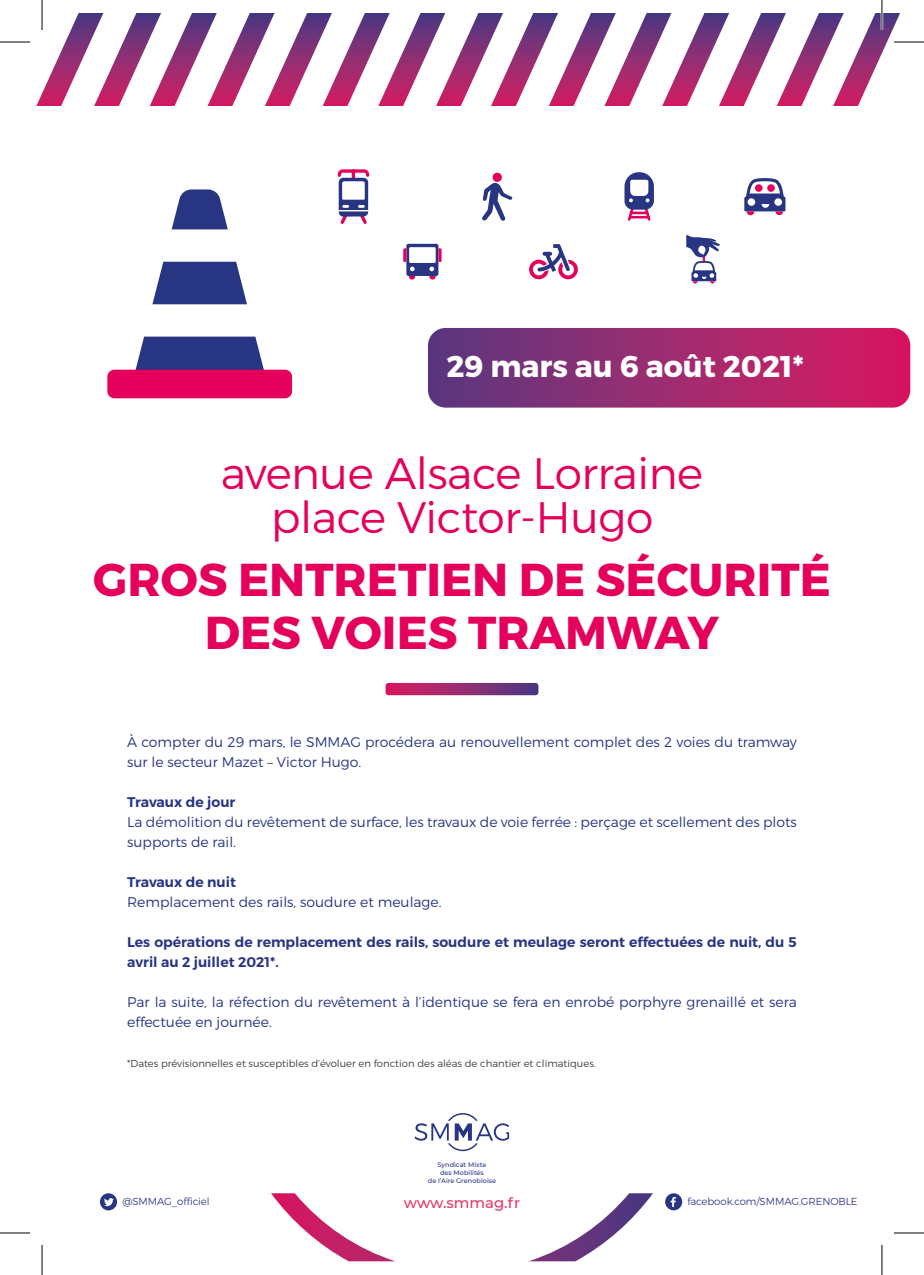
<style>
.page{position:relative;width:924px;height:1275px;background:#fff}
.page>*{position:absolute;margin:0;border:0;box-sizing:border-box;transform-origin:0 0}
.Titre1{font:700 46px "Montserrat";color:#e5005b}
.Titre1-2{font:300 44px/44px "Montserrat";letter-spacing:-.01em;color:#e5005b;text-align:center}
.Titre1-3{font:700 30px "Montserrat";color:#fff}
.Texte_courant{font:500 14.8px "Montserrat";color:#e83468}
.Texte_courant-2{font:300 14px/20px "Montserrat";color:#283583}
.Texte_courant-3{font:600 14px/20px "Montserrat";color:#283583}
.Texte_courant-4{font:300 10.2px "Montserrat";letter-spacing:-.01em;color:#3d438d}
.Texte_courant-5{font:300 10px "Montserrat";color:#3d3d3c}
.Texte_courant-6{font:500 6.6px/8px "Montserrat";color:#283583;text-align:center}
</style>
<div class="page">
<svg style="left:428px;top:328px;width:481px;height:79px;background:#9c2a70"></svg>
<svg style="left:403px;top:244px;width:38px;height:35px"></svg>
<svg style="left:624px;top:172px;width:29px;height:49px"></svg>
<svg style="left:337px;top:169px;width:33px;height:55px"></svg>
<svg style="left:744px;top:178px;width:41px;height:37px"></svg>
<svg style="left:529px;top:244px;width:48px;height:35px"></svg>
<svg style="left:482px;top:172px;width:31px;height:49px"></svg>
<svg style="left:134px;top:189px;width:131px;height:181px"></svg>
<div style="left:107px;top:370px;width:185px;height:28px;background:#e5005b;border-radius:7px"></div>
<svg style="left:686px;top:235px;width:33px;height:48px"></svg>
<svg style="left:385px;top:683px;width:153px;height:12px;background:#952b71"></svg>
<svg style="left:37px;top:14px;width:863px;height:91px"></svg>
<svg style="left:271px;top:1193px;width:381px;height:68px"></svg>
<svg style="left:414px;top:1113px;width:95px;height:38px"></svg>
<svg style="left:665px;top:1193px;width:17px;height:17px"></svg>
<svg style="left:100px;top:1193px;width:17px;height:17px"></svg>
<hr style="left:893px;top:41px;width:30px;height:2px;background:#fff">
<hr style="left:41px;top:0;width:2px;height:30px;background:#fff">
<hr style="left:880px;top:0;width:2px;height:30px;background:#fff">
<hr style="left:0;top:42px;width:30px;height:1px;background:#000">
<hr style="left:893px;top:42px;width:30px;height:1px;background:#000">
<hr style="left:0;top:1232px;width:30px;height:1px;background:#000">
<hr style="left:893px;top:1232px;width:30px;height:1px;background:#000">
<hr style="left:42px;top:0;width:1px;height:30px;background:#000">
<hr style="left:42px;top:1245px;width:1px;height:30px;background:#000">
<hr style="left:881px;top:0;width:1px;height:30px;background:#000">
<hr style="left:881px;top:1245px;width:1px;height:30px;background:#000">
<p class="Titre1-3" style="left:446px;top:347px;width:359px">29 mars au 6 août 2021*</p>
<p class="Titre1-2" style="left:221px;top:450px;width:483px">avenue Alsace Lorraine place Victor-Hugo</p>
<p class="Titre1" style="left:93px;top:551px;width:738px">GROS ENTRETIEN DE SÉCURITÉ</p>
<p class="Titre1" style="left:205px;top:604px;width:515px">DES VOIES TRAMWAY</p>
<p class="Texte_courant-2" style="left:127px;top:732px;width:671px">À compter du 29 mars, le SMMAG procédera au renouvellement complet des 2 voies du tramway sur le secteur Mazet – Victor Hugo.</p>
<p class="Texte_courant-3" style="left:127px;top:792px;width:110px">Travaux de jour</p>
<p class="Texte_courant-2" style="left:127px;top:812px;width:671px">La démolition du revêtement de surface, les travaux de voie ferrée : perçage et scellement des plots supports de rail.</p>
<p class="Texte_courant-3" style="left:127px;top:872px;width:110px">Travaux de nuit</p>
<p class="Texte_courant-2" style="left:127px;top:892px;width:316px">Remplacement des rails, soudure et meulage.</p>
<p class="Texte_courant-3" style="left:127px;top:932px;width:671px">Les opérations de remplacement des rails, soudure et meulage seront effectuées de nuit, du 5 avril au 2 juillet 2021*.</p>
<p class="Texte_courant-2" style="left:127px;top:992px;width:670px">Par la suite, la réfection du revêtement à l’identique se fera en enrobé porphyre grenaillé et sera effectuée en journée.</p>
<p class="Texte_courant-5" style="left:127px;top:1057px;width:470px">*Dates prévisionnelles et susceptibles d’évoluer en fonction des aléas de chantier et climatiques.</p>
<p class="Texte_courant-6" style="left:437px;top:1160px;width:50px">Syndicat Mixte des Mobilités</p>
<p class="Texte_courant-6" style="left:427px;top:1176px;width:70px">de l’Aire Grenobloise</p>
<p class="Texte_courant-4" style="left:122px;top:1195px;width:89px">@SMMAG_officiel</p>
<p class="Texte_courant" style="left:403px;top:1192px;width:118px">www.smmag.fr</p>
<p class="Texte_courant-4" style="left:687px;top:1194px;width:171px">facebook.com/SMMAG.GRENOBLE</p>
</div>
